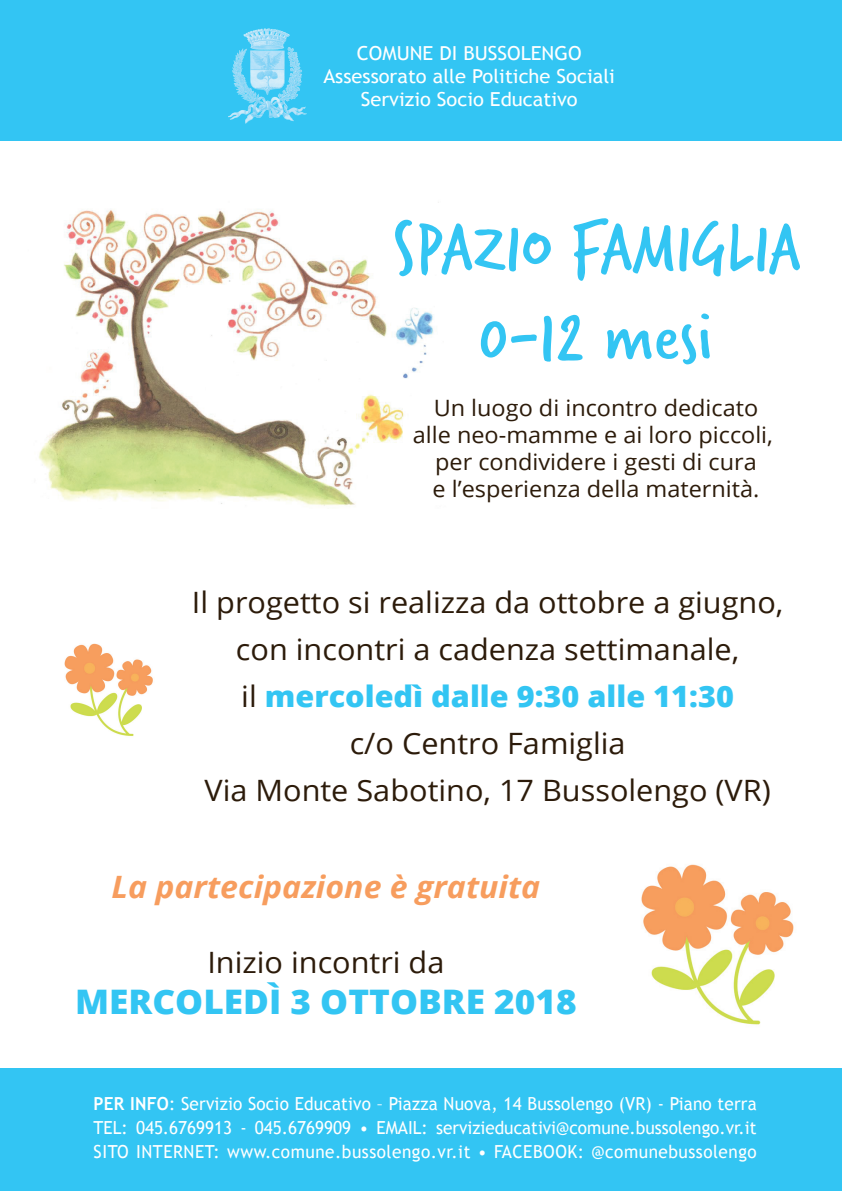
<style>
.page{position:relative;width:842px;height:1191px;background:#fff}
.page>*{position:absolute;margin:0;border:0;box-sizing:border-box;transform-origin:0 0}
.t1{font:74.5px/89.4px "Verveine Corp";color:#33c5f3;text-align:center;scale:1.04 1}
.t2{font:800 33.8px "Open Sans";color:#33c5f3;scale:1.04 1}
.t3{font:italic 700 30.8px "Open Sans";color:#f79d5e;scale:1.04 1}
.t4{font:29.4px/47px "Open Sans";color:#2c1b0a;text-align:center;scale:1.04 1}
.t5{font:22.5px/27px "Open Sans";color:#2c1b0a;text-align:center;scale:1.04 1}
.t6{font:19.3px/23.1px "Trebuchet MS";color:#fff;text-align:center;scale:1.04 1}
.t7{font:18px/24px "Trebuchet MS";letter-spacing:.03em;color:#fff;text-align:justify;scale:.95 1}
.s1{font-weight:800;color:#33c5f3}
.s2{font-weight:700}
</style>
<div class="page">
<img style="left:39px;top:202px;width:400px;height:304px">
<img style="left:64px;top:643px;width:89px;height:93px">
<img style="left:641px;top:864px;width:153px;height:161px">
<div style="left:0;top:0;width:842px;height:141px;background:#33c5f3"></div>
<div style="left:0;top:1068px;width:842px;height:123px;background:#33c5f3"></div>
<img style="left:229px;top:28px;width:78px;height:96px">
<p class="t6" style="left:323px;top:41px;width:282px">COMUNE DI BUSSOLENGO<br>Assessorato alle Politiche Sociali<br>Servizio Socio Educativo</p>
<h1 class="t1" style="left:392px;top:203px;width:395px">SPAZIO FAMIGLIA<br>0-12 mesi</h1>
<p class="t5" style="left:413px;top:394px;width:348px">Un luogo di incontro dedicato alle neo-mamme e ai loro piccoli, per condividere i gesti di cura<br>e l’esperienza della maternità.</p>
<h3 class="t4" style="left:192px;top:578px;width:570px">Il progetto si realizza da ottobre a giugno, con incontri a cadenza settimanale,<br>il <span class="s1">mercoledì dalle 9:30 alle 11:30<br></span>c/o Centro Famiglia<br>Via Monte Sabotino, 17 Bussolengo (VR)</h3>
<h3 class="t3" style="left:111px;top:865px;width:414px">La partecipazione è gratuita</h3>
<h3 class="t4" style="left:207px;top:938px;width:229px">Inizio incontri da</h3>
<h2 class="t2" style="left:75px;top:976px;width:484px">MERCOLEDÌ 3 OTTOBRE 2018</h2>
<p class="t7" style="left:94px;top:1091px;width:699px"><span class="s2">PER INFO</span>: Servizio Socio Educativo – Piazza Nuova, 14 Bussolengo (VR) - Piano terra TEL: 045.6769913 - 045.6769909 • EMAIL: servizieducativi@comune.bussolengo.vr.it SITO INTERNET: www.comune.bussolengo.vr.it • FACEBOOK: @comunebussolengo</p>
</div>
